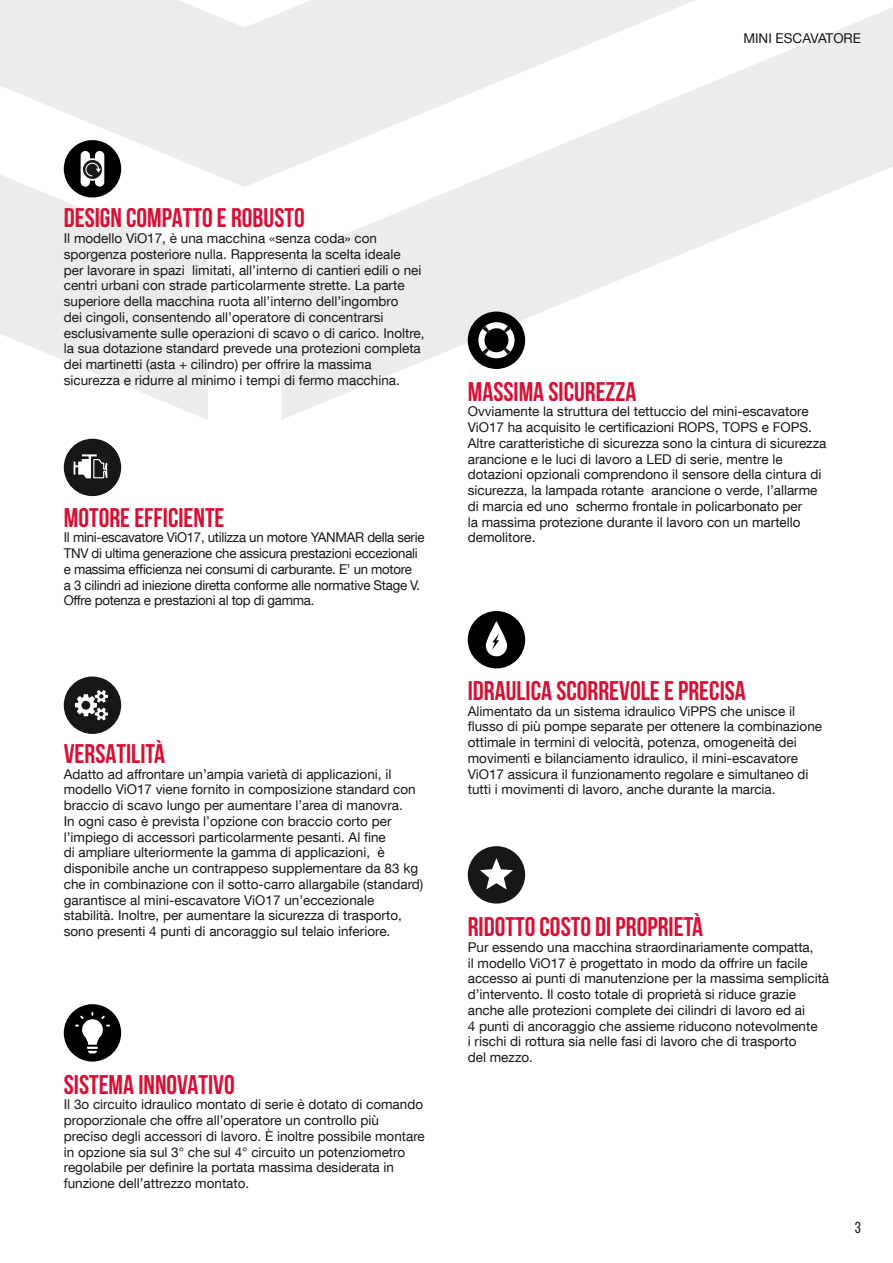
<style>
.page{position:relative;width:893px;height:1263px;background:#fff}
.page>*{position:absolute;margin:0;border:0;box-sizing:border-box;transform-origin:0 0}
.t1{font:700 27px "Bebas Neue";color:#d61136}
.t2{font:15.9px "Bebas Neue";color:#181716}
.t3{font:13.5px/15.8px "Helvetica Neue LT Com";color:#181716}
.t4{font:13.5px/15.8px "Helvetica Neue LT Com";letter-spacing:-.02em;color:#181716}
</style>
<div class="page">
<svg style="left:281px;top:187px;width:561px;height:233px"></svg>
<svg style="left:208px;top:0;width:685px;height:187px;fill:#ececec"></svg>
<svg style="left:0;top:0;width:208px;height:420px;fill:#ececec"></svg>
<div style="left:64px;top:439px;width:57px;height:57px;background:#181716;border-radius:50%"></div>
<svg style="left:74px;top:454px;width:34px;height:25px"></svg>
<div style="left:468px;top:846px;width:57px;height:57px;background:#181716;border-radius:50%"></div>
<svg style="left:480px;top:858px;width:33px;height:31px"></svg>
<div style="left:64px;top:676px;width:57px;height:58px;background:#181716;border-radius:50%"></div>
<svg style="left:75px;top:690px;width:33px;height:30px"></svg>
<div style="left:64px;top:140px;width:57px;height:57px;background:#000;border-radius:50%"></div>
<svg style="left:81px;top:151px;width:23px;height:36px"></svg>
<div style="left:468px;top:611px;width:57px;height:57px;background:#000;border-radius:50%"></div>
<svg style="left:486px;top:621px;width:21px;height:35px"></svg>
<div style="left:468px;top:312px;width:57px;height:57px;background:#000;border-radius:50%"></div>
<svg style="left:478px;top:322px;width:37px;height:37px"></svg>
<div style="left:64px;top:1004px;width:57px;height:57px;background:#000;border-radius:50%"></div>
<svg style="left:75px;top:1012px;width:35px;height:41px"></svg>
<p class="t3" style="left:743px;top:30px;width:119px">MINI ESCAVATORE</p>
<h1 class="t1" style="left:64px;top:203px;width:242px">DESIGN COMPATTO E ROBUSTO</h1>
<p class="t3" style="left:64px;top:230px;width:362px">Il modello ViO17, è una macchina «senza coda» con sporgenza posteriore nulla. Rappresenta la scelta ideale<br>per lavorare in spazi limitati, all’interno di cantieri edili o nei centri urbani con strade particolarmente strette. La parte superiore della macchina ruota all’interno dell’ingombro<br>dei cingoli, consentendo all’operatore di concentrarsi esclusivamente sulle operazioni di scavo o di carico. Inoltre, la sua dotazione standard prevede una protezioni completa dei martinetti (asta + cilindro) per offrire la massima sicurezza e ridurre al minimo i tempi di fermo macchina.</p>
<h1 class="t1" style="left:64px;top:502px;width:162px">MOTORE EFFICIENTE</h1>
<p class="t4" style="left:64px;top:529px;width:362px">Il mini-escavatore ViO17, utilizza un motore YANMAR della serie TNV di ultima generazione che assicura prestazioni eccezionali e massima efficienza nei consumi di carburante. E’ un motore<br>a 3 cilindri ad iniezione diretta conforme alle normative Stage V.<br>Offre potenza e prestazioni al top di gamma.</p>
<h1 class="t1" style="left:64px;top:739px;width:103px">VERSATILITÀ</h1>
<p class="t3" style="left:64px;top:766px;width:361px">Adatto ad affrontare un’ampia varietà di applicazioni, il modello ViO17 viene fornito in composizione standard con braccio di scavo lungo per aumentare l’area di manovra.<br>In ogni caso è prevista l’opzione con braccio corto per l’impiego di accessori particolarmente pesanti. Al fine<br>di ampliare ulteriormente la gamma di applicazioni, è disponibile anche un contrappeso supplementare da 83 kg che in combinazione con il sotto-carro allargabile (standard) garantisce al mini-escavatore ViO17 un’eccezionale stabilità. Inoltre, per aumentare la sicurezza di trasporto, sono presenti 4 punti di ancoraggio sul telaio inferiore.</p>
<h1 class="t1" style="left:64px;top:1069px;width:172px">SISTEMA INNOVATIVO</h1>
<p class="t3" style="left:64px;top:1096px;width:363px">Il 3o circuito idraulico montato di serie è dotato di comando proporzionale che offre all’operatore un controllo più preciso degli accessori di lavoro. È inoltre possibile montare in opzione sia sul 3° che sul 4° circuito un potenziometro regolabile per definire la portata massima desiderata in funzione dell’attrezzo montato.</p>
<h1 class="t1" style="left:468px;top:376px;width:170px">MASSIMA SICUREZZA</h1>
<p class="t3" style="left:468px;top:403px;width:360px">Ovviamente la struttura del tettuccio del mini-escavatore ViO17 ha acquisito le certificazioni ROPS, TOPS e FOPS.<br>Altre caratteristiche di sicurezza sono la cintura di sicurezza arancione e le luci di lavoro a LED di serie, mentre le dotazioni opzionali comprendono il sensore della cintura di sicurezza, la lampada rotante arancione o verde, l’allarme di marcia ed uno schermo frontale in policarbonato per<br>la massima protezione durante il lavoro con un martello demolitore.</p>
<h1 class="t1" style="left:468px;top:676px;width:280px">IDRAULICA SCORREVOLE E PRECISA</h1>
<p class="t3" style="left:468px;top:703px;width:356px">Alimentato da un sistema idraulico ViPPS che unisce il flusso di più pompe separate per ottenere la combinazione ottimale in termini di velocità, potenza, omogeneità dei movimenti e bilanciamento idraulico, il mini-escavatore ViO17 assicura il funzionamento regolare e simultaneo di tutti i movimenti di lavoro, anche durante la marcia.</p>
<h1 class="t1" style="left:468px;top:912px;width:237px">RIDOTTO COSTO DI PROPRIETÀ</h1>
<p class="t3" style="left:468px;top:939px;width:363px">Pur essendo una macchina straordinariamente compatta,<br>il modello ViO17 è progettato in modo da offrire un facile accesso ai punti di manutenzione per la massima semplicità d’intervento. Il costo totale di proprietà si riduce grazie anche alle protezioni complete dei cilindri di lavoro ed ai<br>4 punti di ancoraggio che assieme riducono notevolmente<br>i rischi di rottura sia nelle fasi di lavoro che di trasporto<br>del mezzo.</p>
<p class="t2" style="left:855px;top:1219px;width:8px">3</p>
</div>
